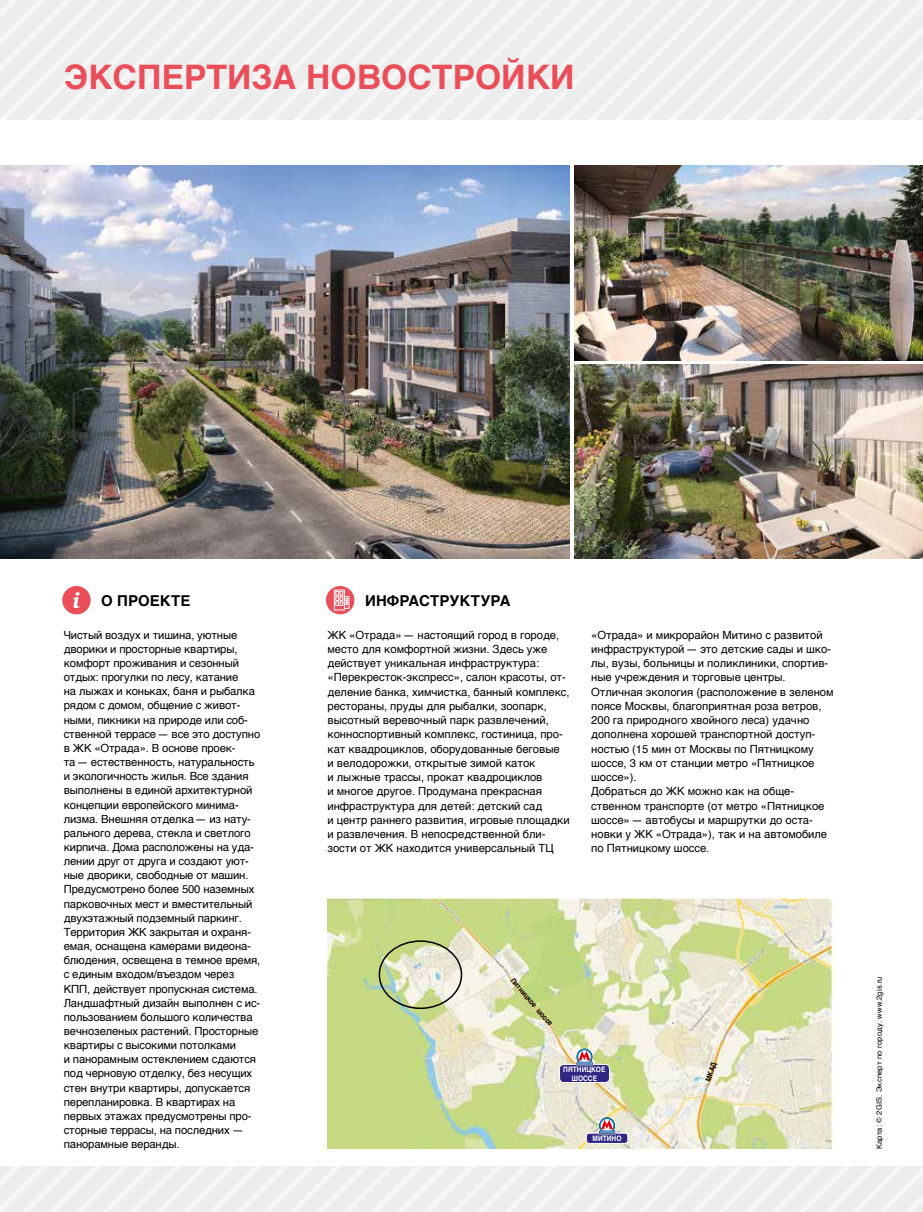
<style>
.page{position:relative;width:923px;height:1212px;background:#fff}
.page>*{position:absolute;margin:0;border:0;box-sizing:border-box;transform-origin:0 0}
.t1{font:700 33.75px "Helvetica TF";color:#ea4e59}
.t2{font:700 15px "Helvetica TF";letter-spacing:.005em;color:#000}
.t3{font:11.25px/14.1px "Helvetica TF";letter-spacing:-.01em;color:#000}
.t4{font:7.5px "Helvetica TF";letter-spacing:.025em;color:#000}
.t5{font:700 7.5px/8.2px "Helvetica TF";color:#fff;text-align:center;scale:.88 1}
.t6{font:700 7.5px "Helvetica TF";color:#000;scale:.88 1}
</style>
<div class="page">
<svg style="left:0;top:0;width:923px;height:119px"></svg>
<svg style="left:0;top:1166px;width:923px;height:46px"></svg>
<div style="left:62px;top:586px;width:29px;height:28px;background:#ea4e59;border-radius:50%"></div>
<svg style="left:73px;top:592px;width:7px;height:16px"></svg>
<svg style="left:326px;top:586px;width:28px;height:28px"></svg>
<div style="left:341px;top:596px;width:8px;height:13px;border:1px solid #fff"></div>
<div style="left:334px;top:590px;width:11px;height:20px;background:#ea4e59;border:1px solid #fff"></div>
<svg style="left:335px;top:591px;width:13px;height:15px"></svg>
<img style="left:0;top:166px;width:570px;height:393px">
<img style="left:574px;top:166px;width:349px;height:195px">
<img style="left:574px;top:365px;width:349px;height:194px">
<img style="left:327px;top:898px;width:506px;height:250px">
<div style="left:586px;top:1133px;width:42px;height:10px;background:#312783;border-radius:3px"></div>
<div style="left:586px;top:1133px;width:42px;height:10px;border:1px solid #fff;border-radius:3px"></div>
<svg style="left:594px;top:1114px;width:24px;height:21px"></svg>
<div style="left:559px;top:1064px;width:50px;height:18px;background:#312783;border-radius:4px"></div>
<div style="left:559px;top:1064px;width:51px;height:19px;border:1px solid #fff;border-radius:4px"></div>
<svg style="left:571px;top:1045px;width:25px;height:21px"></svg>
<div style="left:379px;top:940px;width:83px;height:69px;border:2px solid #000;border-radius:50%"></div>
<h1 class="t1" style="left:64px;top:50px;width:512px">ЭКСПЕРТИЗА НОВОСТРОЙКИ</h1>
<h2 class="t2" style="left:101px;top:588px;width:91px">О ПРОЕКТЕ</h2>
<h2 class="t2" style="left:365px;top:588px;width:147px">ИНФРАСТРУКТУРА</h2>
<p class="t3" style="left:64px;top:628px;width:198px">Чистый воздух и тишина, уютные дворики и просторные квартиры, комфорт проживания и сезонный отдых: прогулки по лесу, катание<br>на лыжах и коньках, баня и рыбалка рядом с домом, общение с живот&shy;ными, пикники на природе или соб&shy;ственной террасе — все это доступно в ЖК «Отрада». В основе проек-<br>та — естественность, натуральность и экологичность жилья. Все здания выполнены в единой архитектурной концепции европейского минима&shy;лизма. Внешняя отделка — из нату&shy;рального дерева, стекла и светлого кирпича. Дома расположены на уда&shy;лении друг от друга и создают уют&shy;ные дворики, свободные от машин.<br>Предусмотрено более 500 наземных парковочных мест и вместительный двухэтажный подземный паркинг.<br>Территория ЖК закрытая и охраня&shy;емая, оснащена камерами видеона&shy;блюдения, освещена в темное время, с единым входом/въездом через КПП, действует пропускная система.<br>Ландшафтный дизайн выполнен с ис&shy;пользованием большого количества вечнозеленых растений. Просторные квартиры с высокими потолками<br>и панорамным остеклением сдаются под черновую отделку, без несущих стен внутри квартиры, допускается перепланировка. В квартирах на первых этажах предусмотрены про&shy;сторные террасы, на последних — панорамные веранды.</p>
<p class="t3" style="left:327px;top:628px;width:244px">ЖК «Отрада» — настоящий город в городе, место для комфортной жизни. Здесь уже действует уникальная инфраструктура: «Перекресток-экспресс», салон красоты, от&shy;деление банка, химчистка, банный комплекс, рестораны, пруды для рыбалки, зоопарк, высотный веревочный парк развлечений, конноспортивный комплекс, гостиница, про&shy;кат квадроциклов, оборудованные беговые<br>и велодорожки, открытые зимой каток<br>и лыжные трассы, прокат квадроциклов<br>и многое другое. Продумана прекрасная инфраструктура для детей: детский сад<br>и центр раннего развития, игровые площадки и развлечения. В непосредственной бли&shy;зости от ЖК находится универсальный ТЦ</p>
<p class="t3" style="left:591px;top:628px;width:244px">«Отрада» и микрорайон Митино с развитой инфраструктурой — это детские сады и шко&shy;лы, вузы, больницы и поликлиники, спортив&shy;ные учреждения и торговые центры.<br>Отличная экология (расположение в зеленом поясе Москвы, благоприятная роза ветров, 200 га природного хвойного леса) удачно дополнена хорошей транспортной доступ&shy;ностью (15 мин от Москвы по Пятницкому шоссе, 3 км от станции метро «Пятницкое шоссе»).<br>Добраться до ЖК можно как на обще&shy;ственном транспорте (от метро «Пятницкое шоссе» — автобусы и маршрутки до оста&shy;новки у ЖК «Отрада»), так и на автомобиле по Пятницкому шоссе.</p>
<p class="t6" style="left:517px;top:975px;width:71px;rotate:49deg">Пятницкое шоссе</p>
<p class="t5" style="left:563px;top:1066px;width:49px">ПЯТНИЦКОЕ<br>ШОССЕ</p>
<p class="t5" style="left:592px;top:1134px;width:34px">МИТИНО</p>
<p class="t6" style="left:702px;top:1079px;width:26px;rotate:-71deg">МКАД</p>
<p class="t4" style="left:873px;top:1149px;width:175px;rotate:-90deg">Карта: © 2GIS. Эксперт по городу. www.2gis.ru</p>
</div>
